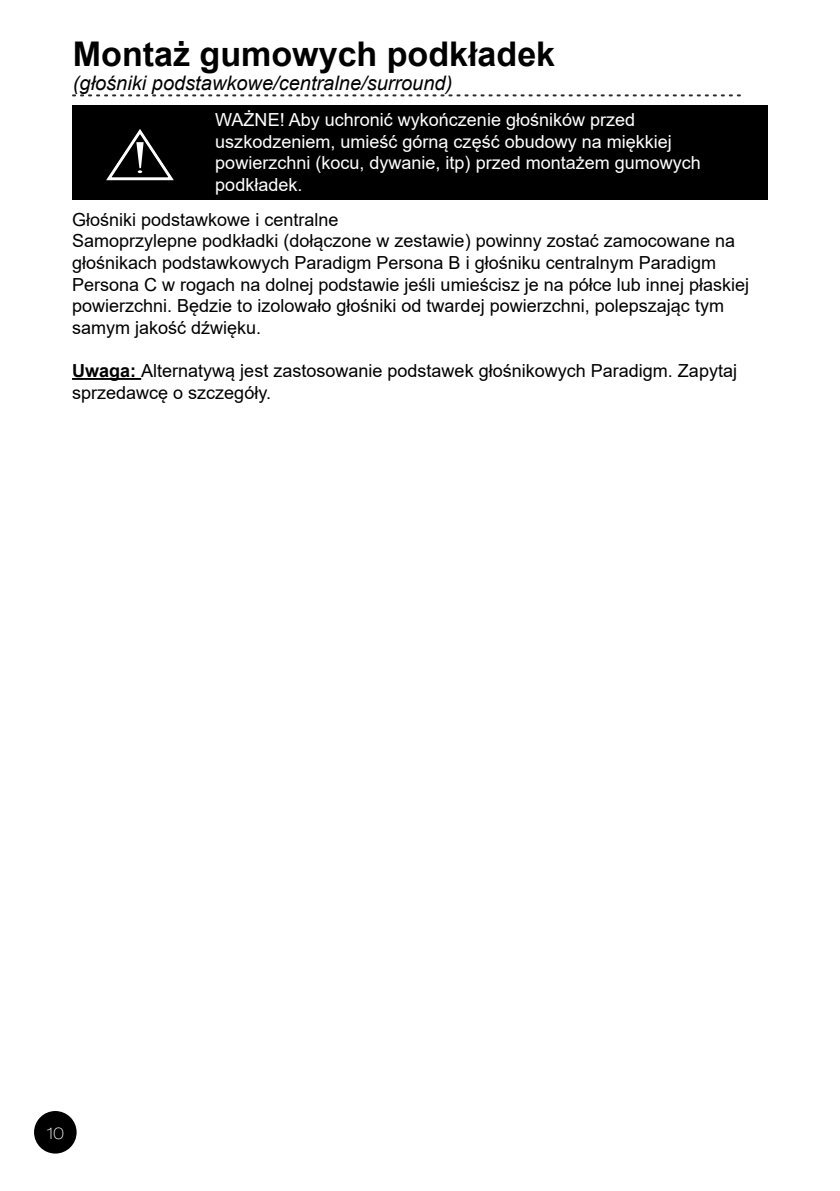
<style>
.page{position:relative;width:840px;height:1191px;background:#fff}
.page>*{position:absolute;margin:0;border:0;box-sizing:border-box;transform-origin:0 0}
.t1{font:700 34px "Arial";color:#000}
.t2{font:italic 20px "Arial";color:#000}
.t3{font:18px/21.6px "Arial";color:#000}
.t4{font:18px/21.6px "Arial";color:#fff}
.t5{font:100 expanded 16px "Helvetica Neue LT Pro";color:#fff}
.s1{font-weight:700}
</style>
<div class="page">
<svg style="left:72px;top:94px;width:668px;height:2px"></svg>
<div style="left:35px;top:1112px;width:41px;height:40px;background:#000;border-radius:50%"></div>
<div style="left:34px;top:1111px;width:43px;height:42px;border:2px solid #000;border-radius:50%"></div>
<hr style="left:72px;top:378px;width:69px;height:2px;background:#000">
<div style="left:72px;top:105px;width:695px;height:94px;background:#000"></div>
<svg style="left:106px;top:129px;width:68px;height:52px"></svg>
<h1 class="t1" style="left:73px;top:30px;width:483px">Montaż gumowych podkładek</h1>
<p class="t2" style="left:73px;top:70px;width:381px">(głośniki podstawkowe/centralne/surround)</p>
<p class="t4" style="left:215px;top:109px;width:487px">WAŻNE! Aby uchronić wykończenie głośników przed uszkodzeniem, umieść górną część obudowy na miękkiej powierzchni (kocu, dywanie, itp) przed montażem gumowych podkładek.</p>
<p class="t3" style="left:72px;top:208px;width:678px">Głośniki podstawkowe i centralne<br>Samoprzylepne podkładki (dołączone w zestawie) powinny zostać zamocowane na głośnikach podstawkowych Paradigm Persona B i głośniku centralnym Paradigm Persona C w rogach na dolnej podstawie jeśli umieścisz je na półce lub innej płaskiej powierzchni. Będzie to izolowało głośniki od twardej powierzchni, polepszając tym samym jakość dźwięku.</p>
<p class="t3" style="left:72px;top:360px;width:666px"><span class="s1">Uwaga:</span> Alternatywą jest zastosowanie podstawek głośnikowych Paradigm. Zapytaj sprzedawcę o szczegóły.</p>
<p class="t5" style="left:47px;top:1123px;width:19px">10</p>
</div>
